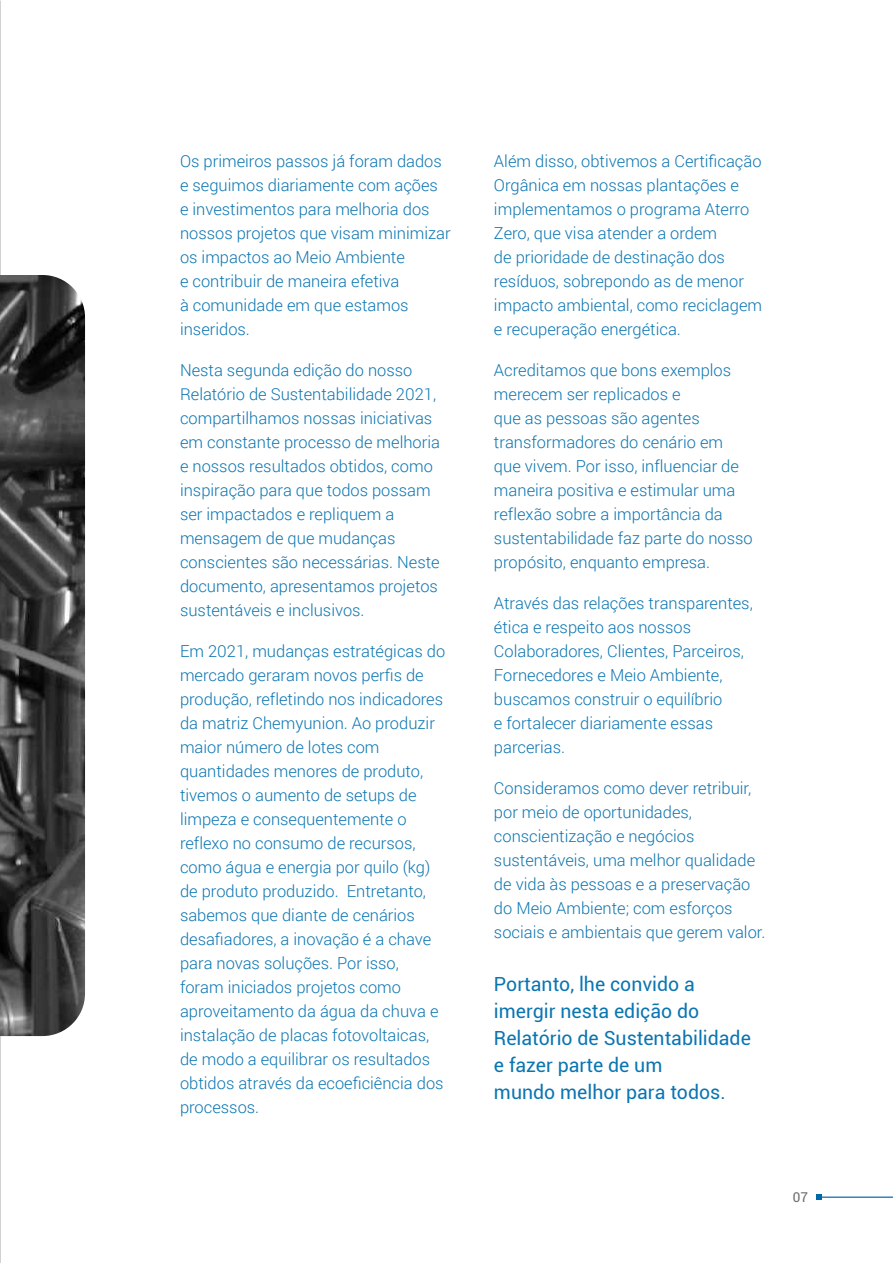
<style>
.page{position:relative;width:893px;height:1263px;background:#fff}
.page>*{position:absolute;margin:0;border:0;box-sizing:border-box;transform-origin:0 0}
.t1{font:19.5px/27px "Roboto";color:#0b75b1}
.t2{font:300 16.5px/24px "Roboto";color:#0b75b1}
.t3{font:13.5px "Roboto";color:#69696c}
</style>
<div class="page">
<img style="left:0;top:275px;width:85px;height:761px">
<hr style="left:819px;top:1196px;width:74px;height:2px;background:#0068a8">
<svg style="left:816px;top:1194px;width:6px;height:6px"></svg>
<p class="t2" style="left:180px;top:149px;width:272px">Os primeiros passos já foram dados e seguimos diariamente com ações<br>e investimentos para melhoria dos nossos projetos que visam minimizar os impactos ao Meio Ambiente<br>e contribuir de maneira efetiva<br>à comunidade em que estamos inseridos.</p>
<p class="t2" style="left:180px;top:358px;width:262px">Nesta segunda edição do nosso<br>Relatório de Sustentabilidade 2021, compartilhamos nossas iniciativas em constante processo de melhoria e nossos resultados obtidos, como inspiração para que todos possam ser impactados e repliquem a mensagem de que mudanças conscientes são necessárias. Neste documento, apresentamos projetos sustentáveis e inclusivos.</p>
<p class="t2" style="left:180px;top:639px;width:267px">Em 2021, mudanças estratégicas do mercado geraram novos perfis de produção, refletindo nos indicadores da matriz Chemyunion. Ao produzir maior número de lotes com quantidades menores de produto, tivemos o aumento de setups de limpeza e consequentemente o reflexo no consumo de recursos, como água e energia por quilo (kg) de produto produzido. Entretanto, sabemos que diante de cenários desafiadores, a inovação é a chave para novas soluções. Por isso, foram iniciados projetos como aproveitamento da água da chuva e instalação de placas fotovoltaicas, de modo a equilibrar os resultados obtidos através da ecoeficiência dos processos.</p>
<p class="t2" style="left:494px;top:149px;width:270px">Além disso, obtivemos a Certificação<br>Orgânica em nossas plantações e implementamos o programa Aterro<br>Zero, que visa atender a ordem<br>de prioridade de destinação dos resíduos, sobrepondo as de menor impacto ambiental, como reciclagem e recuperação energética.</p>
<p class="t2" style="left:494px;top:358px;width:260px">Acreditamos que bons exemplos merecem ser replicados e<br>que as pessoas são agentes transformadores do cenário em que vivem. Por isso, influenciar de maneira positiva e estimular uma reflexão sobre a importância da sustentabilidade faz parte do nosso propósito, enquanto empresa.</p>
<p class="t2" style="left:494px;top:591px;width:260px">Através das relações transparentes, ética e respeito aos nossos<br>Colaboradores, Clientes, Parceiros,<br>Fornecedores e Meio Ambiente, buscamos construir o equilíbrio<br>e fortalecer diariamente essas parcerias.</p>
<p class="t2" style="left:494px;top:776px;width:273px">Consideramos como dever retribuir, por meio de oportunidades, conscientização e negócios sustentáveis, uma melhor qualidade de vida às pessoas e a preservação do Meio Ambiente; com esforços sociais e ambientais que gerem valor.</p>
<p class="t1" style="left:494px;top:969px;width:258px">Portanto, lhe convido a imergir nesta edição do<br>Relatório de Sustentabilidade e fazer parte de um<br>mundo melhor para todos.</p>
<p class="t3" style="left:793px;top:1188px;width:17px">07</p>
</div>
